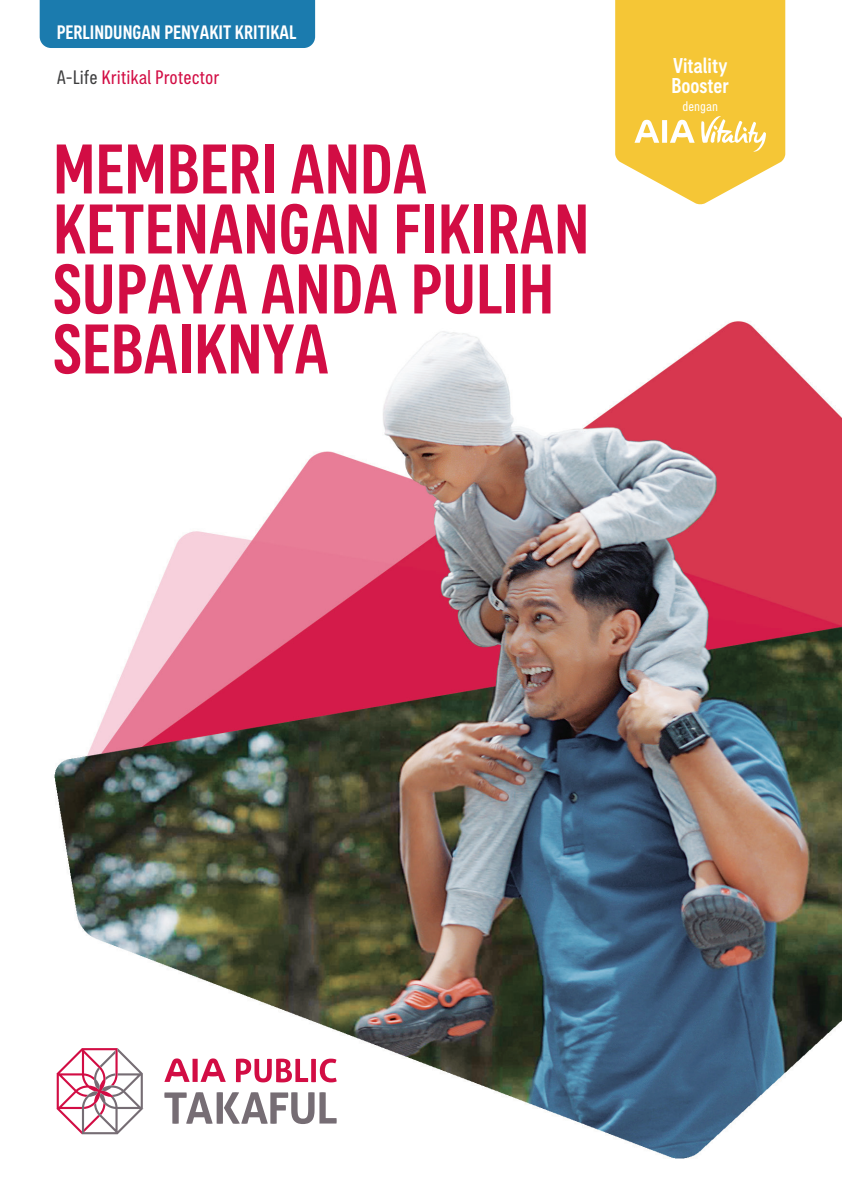
<style>
.page{position:relative;width:842px;height:1191px;background:#fff}
.page>*{position:absolute;margin:0;border:0;box-sizing:border-box;transform-origin:0 0}
.t1{font:500 condensed 72px/60px "AIA Everest";color:#d20d44}
.t2{font:500 condensed 22px/20px "AIA Everest";color:#fff}
.t3{font:500 condensed 20px "AIA Everest";color:#fff}
.t4{font:condensed 20px "AIA Everest";color:#d20d44}
.t5{font:condensed 14px "AIA Everest";color:#fff}
.s1{color:#3e3e3f}
</style>
<div class="page">
<img style="left:39px;top:0;width:803px;height:1159px">
<svg style="left:164px;top:1058px;width:62px;height:24px"></svg>
<svg style="left:236px;top:1058px;width:101px;height:24px"></svg>
<svg style="left:164px;top:1092px;width:173px;height:32px"></svg>
<svg style="left:57px;top:1048px;width:86px;height:86px"></svg>
<div style="left:40px;top:0;width:275px;height:48px;background:#1b7bae"></div>
<svg style="left:615px;top:0;width:170px;height:205px;background:#f6ce53"></svg>
<p class="t3" style="left:57px;top:21px;width:241px">PERLINDUNGAN PENYAKIT KRITIKAL</p>
<p class="t4" style="left:57px;top:66px;width:164px"><span class="s1">A-Life</span> Kritikal Protector</p>
<p class="t1" style="left:53px;top:138px;width:538px">MEMBERI ANDA<br>KETENANGAN FIKIRAN<br>SUPAYA ANDA PULIH<br>SEBAIKNYA</p>
<p class="t2" style="left:671px;top:55px;width:59px">Vitality<br>Booster</p>
<p class="t5" style="left:682px;top:98px;width:37px">dengan</p>
</div>
